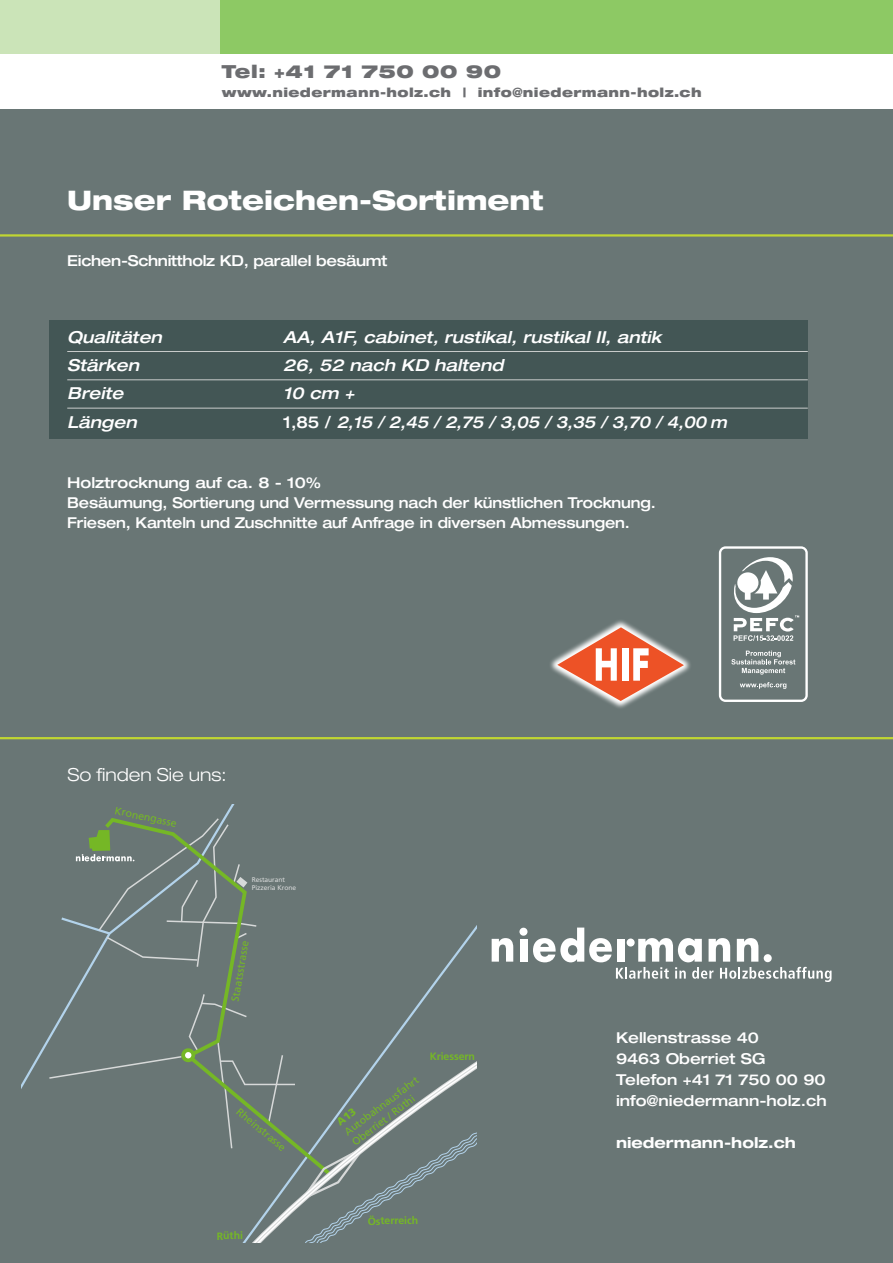
<style>
.page{position:relative;width:893px;height:1263px;background:#fff}
.page>*{position:absolute;margin:0;border:0;box-sizing:border-box;transform-origin:0 0}
.t1{font:800 expanded 27px "Helvetica Neue LT Std";color:#fff}
.t2{font:900 expanded 18px "Helvetica Neue LT Std";letter-spacing:.03em;color:#6c6d70}
.t3{font:300 expanded 18px "Helvetica Neue LT Std";color:#fff}
.t4{font:italic 500 expanded 16.5px "Helvetica Neue LT Std";color:#fff}
.t5{font:italic 500 expanded 16.5px "Helvetica Neue LT Std";color:#fff;scale:.94 1}
.t6{font:500 expanded 15px/21px "Helvetica Neue LT Std";letter-spacing:-.01em;color:#fff}
.t7{font:700 expanded 15px "Helvetica Neue LT Std";color:#fff}
.t8{font:900 expanded 12.75px "Helvetica Neue LT Std";letter-spacing:.03em;color:#6c6d70}
.t9{font:10.65px/12.8px "Frutiger LT Std";color:#75b726}
.t10{font:700 10.65px "Frutiger LT Std";color:#75b726}
.t11{font:6.75px/8.1px "Frutiger LT Std";color:#d7d9d9}
.s1{font-style:normal}
</style>
<div class="page">
<div style="left:0;top:109px;width:893px;height:1154px;background:#697675"></div>
<div style="left:0;top:0;width:684px;height:53px;background:#cbe4b8"></div>
<div style="left:220px;top:0;width:673px;height:53px;background:#8dc964"></div>
<hr style="left:0;top:737px;width:893px;height:2px;background:#c0d532">
<hr style="left:0;top:234px;width:893px;height:3px;background:#c0d532">
<svg style="left:550px;top:620px;width:140px;height:88px"></svg>
<svg style="left:557px;top:627px;width:127px;height:74px"></svg>
<svg style="left:492px;top:938px;width:21px;height:24px"></svg>
<div style="left:520px;top:939px;width:7px;height:22px;background:#fff"></div>
<div style="left:519px;top:928px;width:8px;height:8px;background:#fff;border-radius:50%"></div>
<svg style="left:533px;top:927px;width:299px;height:55px"></svg>
<div style="left:49px;top:320px;width:759px;height:118px;background:#435655"></div>
<hr style="left:67px;top:351px;width:741px;height:1px;background:#cacdcc">
<hr style="left:67px;top:379px;width:741px;height:1px;background:#cacdcc">
<hr style="left:67px;top:408px;width:741px;height:1px;background:#cacdcc">
<svg style="left:719px;top:546px;width:89px;height:156px"></svg>
<svg style="left:48px;top:816px;width:428px;height:426px"></svg>
<p class="t2" style="left:222px;top:60px;width:281px">Tel: +41 71 750 00 90</p>
<p class="t8" style="left:222px;top:84px;width:481px">www.niedermann-holz.ch | info@niedermann-holz.ch</p>
<h1 class="t1" style="left:67px;top:183px;width:478px">Unser Roteichen-Sortiment</h1>
<p class="t6" style="left:67px;top:250px;width:322px">Eichen-Schnittholz KD, parallel besäumt</p>
<p class="t4" style="left:67px;top:326px;width:96px">Qualitäten</p>
<p class="t4" style="left:283px;top:326px;width:379px">AA, A1F, cabinet, rustikal, rustikal II, antik</p>
<p class="t4" style="left:67px;top:355px;width:73px">Stärken</p>
<p class="t4" style="left:283px;top:355px;width:221px">26, 52 nach KD haltend</p>
<p class="t4" style="left:67px;top:383px;width:58px">Breite</p>
<p class="t4" style="left:283px;top:383px;width:72px">10 cm +</p>
<p class="t4" style="left:67px;top:411px;width:71px">Längen</p>
<p class="t5" style="left:283px;top:411px;width:473px"><span class="s1">1,85 /</span> 2,15 / 2,45 / 2,75 / 3,05 / 3,35 / 3,70 / 4,00 m</p>
<p class="t6" style="left:67px;top:472px;width:590px;line-height:20.1px">Holztrocknung auf ca. 8 - 10%<br>Besäumung, Sortierung und Vermessung nach der künstlichen Trocknung.<br>Friesen, Kanteln und Zuschnitte auf Anfrage in diversen Abmessungen.</p>
<p class="t3" style="left:67px;top:764px;width:161px">So finden Sie uns:</p>
<p class="t9" style="left:116px;top:804px;width:64px;rotate:12deg">Kronengasse</p>
<p class="t11" style="left:251px;top:876px;width:46px;rotate:-1deg">Restaurant<br>Pizzeria Krone</p>
<p class="t9" style="left:228px;top:1000px;width:63px;rotate:-80deg">Staatsstrasse</p>
<p class="t9" style="left:242px;top:1105px;width:62px;rotate:40deg">Rheinstrasse</p>
<p class="t10" style="left:217px;top:1230px;width:28px;rotate:-1deg">Rüthi</p>
<p class="t9" style="left:342px;top:1128px;width:92px;rotate:-37deg">Autobahnausfahrt<br>Oberriet / Rüthi</p>
<p class="t10" style="left:430px;top:1050px;width:47px;rotate:-1deg">Kriessern</p>
<p class="t10" style="left:368px;top:1215px;width:52px;rotate:-1deg">Österreich</p>
<p class="t6" style="left:616px;top:1026px;width:212px">Kellenstrasse 40<br>9463 Oberriet SG<br>Telefon +41 71 750 00 90 info@niedermann-holz.ch</p>
<p class="t7" style="left:616px;top:1133px;width:181px">niedermann-holz.ch</p>
</div>
